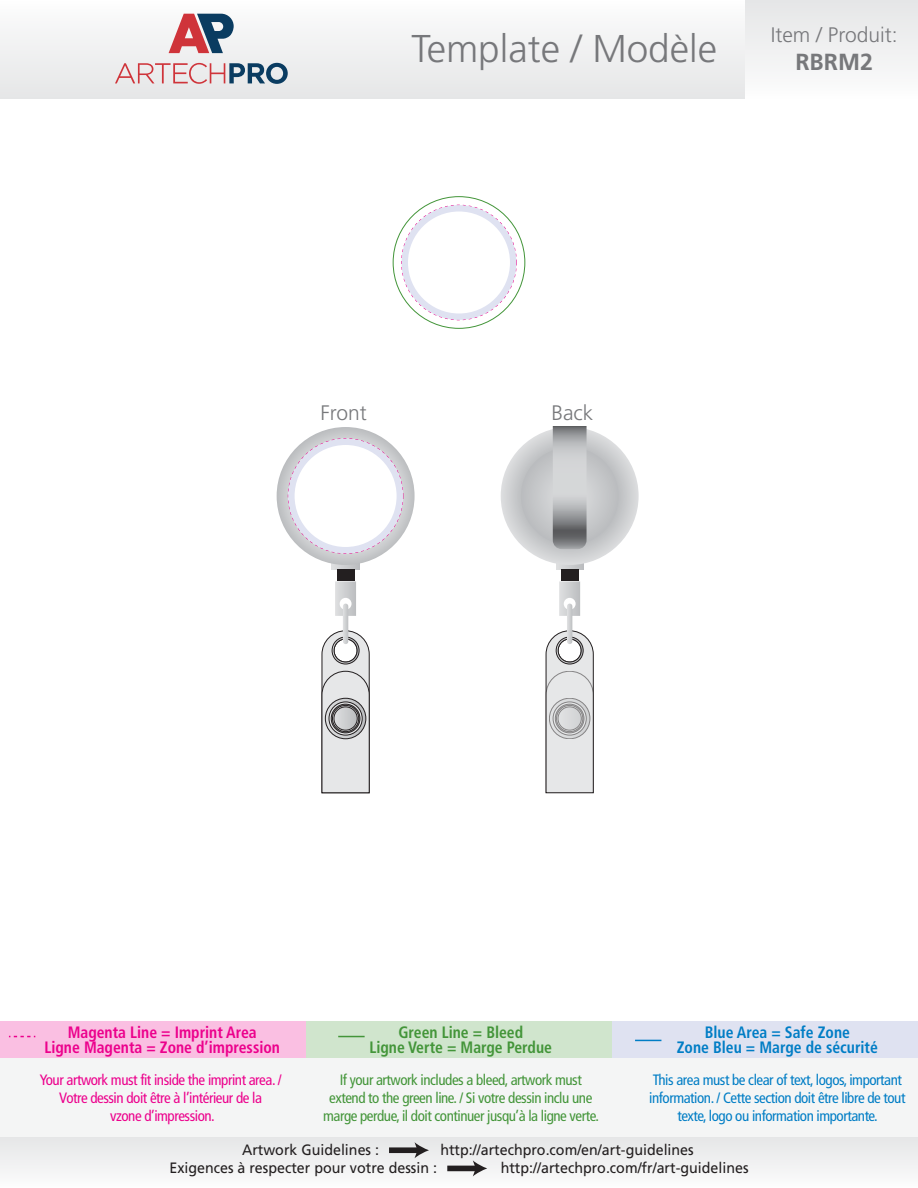
<style>
.page{position:relative;width:918px;height:1188px;background:#fff}
.page>*{position:absolute;margin:0;border:0;box-sizing:border-box;transform-origin:0 0}
.t1{font:300 38.7px "Frutiger";color:#77787b}
.t2{font:700 23.25px "Frutiger";color:#77787b}
.t3{font:300 21px "Frutiger";color:#77787b}
.t4{font:700 condensed 16.5px/15px "Frutiger";color:#ec008c;text-align:center;scale:.95 1}
.t5{font:700 condensed 16.5px/15px "Frutiger";color:#007dc5;text-align:center;scale:.95 1}
.t6{font:700 condensed 16.5px/15px "Frutiger";color:#439539;text-align:center;scale:.95 1}
.t7{font:condensed 15px/18px "Frutiger";letter-spacing:-.03em;color:#439539;text-align:center}
.t8{font:15px "Frutiger";color:#231f20;scale:.95 1}
.t9{font:condensed 15px/18px "Frutiger";letter-spacing:-.03em;color:#007dc5;text-align:center}
.t10{font:condensed 15px/18px "Frutiger";letter-spacing:-.03em;color:#ec008c;text-align:center}
</style>
<div class="page">
<div style="left:0;top:0;width:746px;height:99px;background:#f1f1f2"></div>
<div style="left:746px;top:0;width:172px;height:99px;background:#f0f1f1"></div>
<div style="left:0;top:1137px;width:918px;height:51px;background:#f0f1f1"></div>
<div style="left:0;top:1058px;width:918px;height:79px;background:#f4f5f5"></div>
<div style="left:0;top:1021px;width:306px;height:37px;background:#fabfe2"></div>
<div style="left:306px;top:1021px;width:306px;height:37px;background:#d0e5cd"></div>
<div style="left:612px;top:1021px;width:306px;height:37px;background:#dfe2f1"></div>
<svg style="left:338px;top:1036px;width:27px;height:1px"></svg>
<div style="left:389px;top:1147px;width:30px;height:6px;background:#231f20"></div>
<svg style="left:415px;top:1142px;width:14px;height:16px"></svg>
<div style="left:447px;top:1166px;width:30px;height:5px;background:#231f20"></div>
<svg style="left:473px;top:1160px;width:14px;height:16px"></svg>
<svg style="left:9px;top:1036px;width:26px;height:1px"></svg>
<svg style="left:635px;top:1040px;width:26px;height:1px"></svg>
<svg style="left:332px;top:564px;width:27px;height:6px"></svg>
<svg style="left:322px;top:630px;width:48px;height:163px;background:#cccccd"></svg>
<svg style="left:334px;top:707px;width:23px;height:23px"></svg>
<div style="left:334px;top:707px;width:23px;height:23px;border:1px solid #231f20;border-radius:50%"></div>
<svg style="left:277px;top:427px;width:138px;height:138px;background:#c5c6c8"></svg>
<div style="left:337px;top:570px;width:17px;height:11px;background:#231f20"></div>
<svg style="left:335px;top:581px;width:21px;height:35px"></svg>
<div style="left:343px;top:604px;width:5px;height:40px;background:#d0d2d3;border-radius:3px"></div>
<svg style="left:556px;top:564px;width:27px;height:6px"></svg>
<svg style="left:546px;top:630px;width:48px;height:163px;background:#d3d4d5"></svg>
<div style="left:558px;top:707px;width:23px;height:23px;background:#d9dadb;border-radius:50%"></div>
<div style="left:558px;top:707px;width:24px;height:23px;border:1px solid #231f20;border-radius:50%"></div>
<svg style="left:501px;top:427px;width:138px;height:138px;background:#ced0d1"></svg>
<svg style="left:521px;top:447px;width:97px;height:98px;background:#c3c5c7"></svg>
<div style="left:561px;top:570px;width:17px;height:11px;background:#231f20"></div>
<svg style="left:559px;top:581px;width:21px;height:35px"></svg>
<div style="left:567px;top:604px;width:5px;height:40px;background:#d1d2d4;border-radius:3px"></div>
<svg style="left:553px;top:426px;width:34px;height:123px;background:#acaeb0"></svg>
<svg style="left:288px;top:439px;width:115px;height:114px"></svg>
<svg style="left:402px;top:205px;width:114px;height:115px"></svg>
<svg style="left:115px;top:63px;width:173px;height:21px"></svg>
<svg style="left:169px;top:14px;width:65px;height:39px"></svg>
<h1 class="t1" style="left:412px;top:27px;width:307px">Template / Modèle</h1>
<h3 class="t3" style="left:771px;top:23px;width:128px">Item / Produit:</h3>
<h2 class="t2" style="left:795px;top:48px;width:79px">RBRM2</h2>
<h3 class="t3" style="left:321px;top:401px;width:48px">Front</h3>
<h3 class="t3" style="left:551px;top:401px;width:43px">Back</h3>
<p class="t5" style="left:677px;top:1025px;width:213px">Blue Area = Safe Zone<br>Zone Bleu = Marge de sécurité</p>
<p class="t6" style="left:370px;top:1025px;width:194px">Green Line = Bleed<br>Ligne Verte = Marge Perdue</p>
<p class="t4" style="left:45px;top:1025px;width:249px">Magenta Line = Imprint Area<br>Ligne Magenta = Zone d’impression</p>
<p class="t10" style="left:40px;top:1071px;width:243px">Your artwork must fit inside the imprint area. /<br>Votre dessin doit être à l’intérieur de la<br>vzone d’impression.</p>
<p class="t9" style="left:649px;top:1071px;width:258px">This area must be clear of text, logos, important information. / Cette section doit être libre de tout texte, logo ou information importante.</p>
<p class="t7" style="left:323px;top:1071px;width:277px">If your artwork includes a bleed, artwork must extend to the green line. / Si votre dessin inclu une marge perdue, il doit continuer jusqu’à la ligne verte.</p>
<p class="t8" style="left:242px;top:1141px;width:146px">Artwork Guidelines :</p>
<p class="t8" style="left:440px;top:1141px;width:268px">http://artechpro.com/en/art-guidelines</p>
<p class="t8" style="left:169px;top:1159px;width:283px">Exigences à respecter pour votre dessin :</p>
<p class="t8" style="left:501px;top:1159px;width:262px">http://artechpro.com/fr/art-guidelines</p>
</div>
